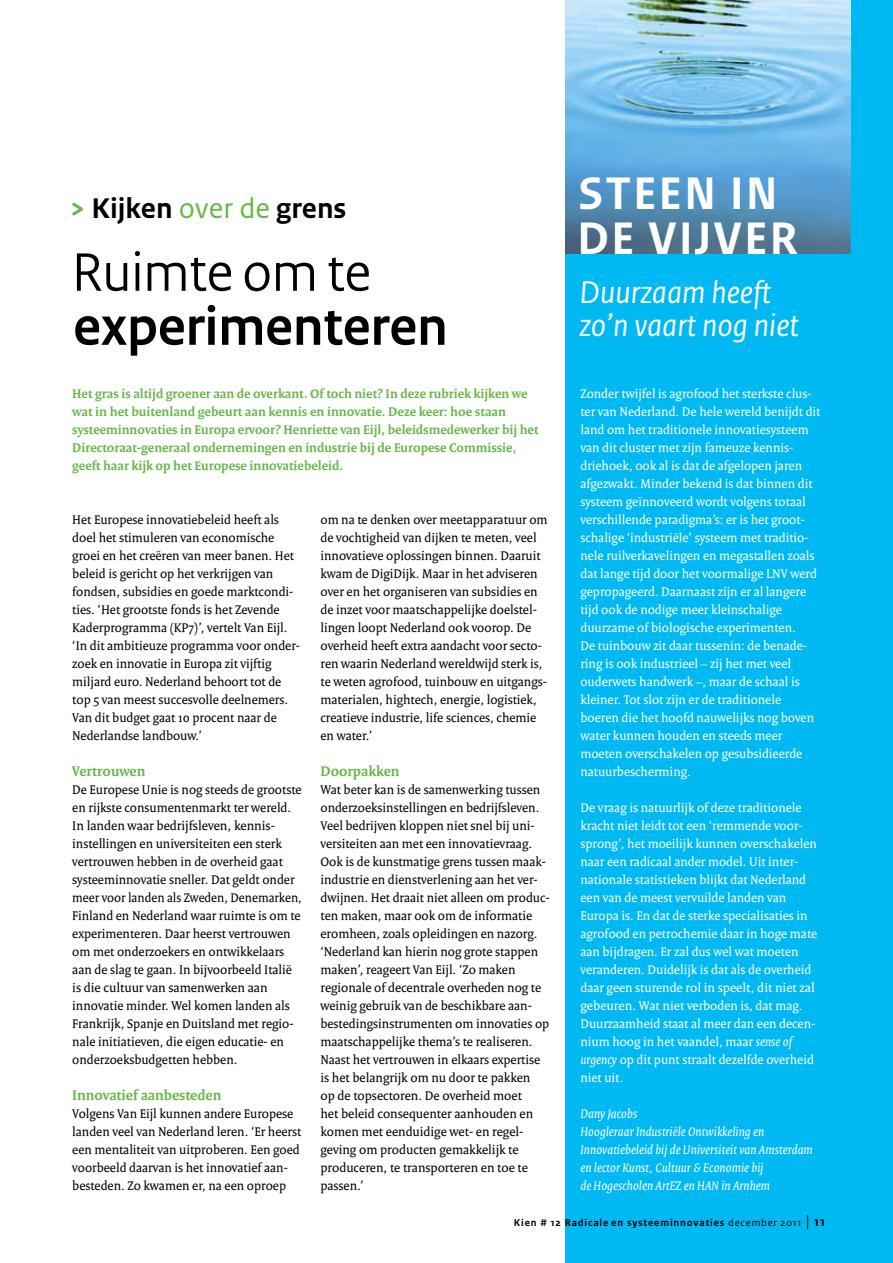
<style>
.page{position:relative;width:893px;height:1263px;background:#fff}
.page>*{position:absolute;margin:0;border:0;box-sizing:border-box;transform-origin:0 0}
.t1{font:700 57px "Rijksoverheid Sans Heading";color:#000}
.t2{font:57px "Rijksoverheid Sans Heading";color:#000}
.t3{font:700 48px/45px "Rijksoverheid Sans Text";letter-spacing:.04em;color:#fff}
.t4{font:italic 33px/33px "Rijksoverheid Sans Text";color:#fff}
.t5{font:700 30px "Rijksoverheid Sans Text";color:#000}
.t6{font:700 15px "Rijksoverheid Serif";color:#65b748}
.t7{font:13.5px/18px "Rijksoverheid Serif";color:#000}
.t8{font:13.5px/18px "Rijksoverheid Serif";color:#fff}
.t9{font:700 13.5px/18px "Rijksoverheid Serif";color:#65b748}
.t10{font:italic 13.5px/18px "Rijksoverheid Serif";letter-spacing:.01em;color:#fff}
.t11{font:700 10.5px "Rijksoverheid Sans Text";letter-spacing:.08em;color:#000}
.s1{color:#65b748}
.s2{font-weight:400;color:#65b748}
.s3{font-style:italic}
.s4{font-weight:400}
.s5{font-weight:400;font-size:16.5px}
.s6{font-size:13.5px}
</style>
<div class="page">
<div style="left:566px;top:0;width:327px;height:1263px;background:#00b9f3"></div>
<img style="left:566px;top:0;width:284px;height:254px">
<h3 class="t5" style="left:70px;top:191px;width:278px"><span class="s1">&gt;</span> Kijken <span class="s2">over de</span> grens</h3>
<h1 class="t2" style="left:72px;top:239px;width:301px">Ruimte om te</h1>
<h1 class="t1" style="left:73px;top:294px;width:376px">experimenteren</h1>
<p class="t9" style="left:72px;top:384px;width:468px">Het gras is altijd groener aan de overkant. Of toch niet? In deze rubriek kijken we wat in het buitenland gebeurt aan kennis en innovatie. Deze keer: hoe staan systeeminnovaties in Europa ervoor? Henriette van Eijl, beleidsmedewerker bij het Directoraat-generaal ondernemingen en industrie bij de Europese Commissie, geeft haar kijk op het Europese innovatiebeleid.</p>
<p class="t7" style="left:72px;top:510px;width:229px">Het Europese innovatiebeleid heeft als doel het stimuleren van economische groei en het creëren van meer banen. Het beleid is gericht op het verkrijgen van fondsen, subsidies en goede marktcondi&shy;ties. ‘Het grootste fonds is het Zevende Kaderprogramma (KP7)’, vertelt Van Eijl. ‘In dit ambitieuze programma voor onder&shy;zoek en innovatie in Europa zit vijftig miljard euro. Nederland behoort tot de top 5 van meest succesvolle deelnemers.<br>Van dit budget gaat 10 procent naar de Nederlandse landbouw.’</p>
<p class="t6" style="left:72px;top:762px;width:75px">Vertrouwen</p>
<p class="t7" style="left:72px;top:780px;width:231px">De Europese Unie is nog steeds de grootste en rijkste consumentenmarkt ter wereld.<br>In landen waar bedrijfsleven, kennis&shy;instellingen en universiteiten een sterk vertrouwen hebben in de overheid gaat systeeminnovatie sneller. Dat geldt onder meer voor landen als Zweden, Denemarken, Finland en Nederland waar ruimte is om te experimenteren. Daar heerst vertrouwen om met onderzoekers en ontwikkelaars aan de slag te gaan. In bijvoorbeeld Italië is die cultuur van samenwerken aan innovatie minder. Wel komen landen als Frankrijk, Spanje en Duitsland met regio&shy;nale initiatieven, die eigen educatie- en onderzoeksbudgetten hebben.</p>
<p class="t6" style="left:72px;top:1086px;width:151px">Innovatief aanbesteden</p>
<p class="t7" style="left:72px;top:1104px;width:231px">Volgens Van Eijl kunnen andere Europese landen veel van Nederland leren. ‘Er heerst een mentaliteit van uitproberen. Een goed voorbeeld daarvan is het innovatief aan&shy;besteden. Zo kwamen er, na een oproep</p>
<p class="t7" style="left:320px;top:510px;width:229px">om na te denken over meetapparatuur om de vochtigheid van dijken te meten, veel innovatieve oplossingen binnen. Daaruit kwam de DigiDijk. Maar in het adviseren over en het organiseren van subsidies en de inzet voor maatschappelijke doelstel&shy;lingen loopt Nederland ook voorop. De overheid heeft extra aandacht voor secto&shy;ren waarin Nederland wereldwijd sterk is, te weten agrofood, tuinbouw en uitgangs&shy;materialen, hightech, energie, logistiek, creatieve industrie, life sciences, chemie en water.’</p>
<p class="t6" style="left:320px;top:762px;width:81px">Doorpakken</p>
<p class="t7" style="left:320px;top:780px;width:231px">Wat beter kan is de samenwerking tussen onderzoeksinstellingen en bedrijfsleven.<br>Veel bedrijven kloppen niet snel bij uni&shy;versiteiten aan met een innovatievraag.<br>Ook is de kunstmatige grens tussen maak&shy;industrie en dienstverlening aan het ver&shy;dwijnen. Het draait niet alleen om produc&shy;ten maken, maar ook om de informatie eromheen, zoals opleidingen en nazorg. ‘Nederland kan hierin nog grote stappen maken’, reageert Van Eijl. ‘Zo maken regionale of decentrale overheden nog te weinig gebruik van de beschikbare aan&shy;bestedingsinstrumenten om innovaties op maatschappelijke thema’s te realiseren.<br>Naast het vertrouwen in elkaars expertise is het belangrijk om nu door te pakken<br>op de topsectoren. De overheid moet<br>het beleid consequenter aanhouden en komen met eenduidige wet- en regel&shy;geving om producten gemakkelijk te produceren, te transporteren en toe te passen.’</p>
<h2 class="t3" style="left:577px;top:172px;width:222px">STEEN IN<br>DE VIJVER</h2>
<h3 class="t4" style="left:579px;top:277px;width:221px">Duurzaam heeft zo’n vaart nog niet</h3>
<p class="t8" style="left:580px;top:384px;width:241px">Zonder twijfel is agrofood het sterkste clus&shy;ter van Nederland. De hele wereld benijdt dit land om het traditionele innovatiesysteem van dit cluster met zijn fameuze kennis&shy;driehoek, ook al is dat de afgelopen jaren afgezwakt. Minder bekend is dat binnen dit systeem geïnnoveerd wordt volgens totaal verschillende paradigma’s: er is het groot&shy;schalige ‘industriële’ systeem met traditio&shy;nele ruilverkavelingen en megastallen zoals dat lange tijd door het voormalige LNV werd gepropageerd. Daarnaast zijn er al langere tijd ook de nodige meer kleinschalige duurzame of biologische experimenten.<br>De tuinbouw zit daar tussenin: de benade&shy;ring is ook industrieel – zij het met veel ouderwets handwerk –, maar de schaal is kleiner. Tot slot zijn er de traditionele boeren die het hoofd nauwelijks nog boven water kunnen houden en steeds meer moeten overschakelen op gesubsidieerde natuurbescherming.</p>
<p class="t8" style="left:580px;top:798px;width:238px">De vraag is natuurlijk of deze traditionele kracht niet leidt tot een ‘remmende voor&shy;sprong’, het moeilijk kunnen overschakelen naar een radicaal ander model. Uit inter&shy;nationale statistieken blijkt dat Nederland een van de meest vervuilde landen van Europa is. En dat de sterke specialisaties in agrofood en petrochemie daar in hoge mate aan bijdragen. Er zal dus wel wat moeten veranderen. Duidelijk is dat als de overheid daar geen sturende rol in speelt, dit niet zal gebeuren. Wat niet verboden is, dat mag.<br>Duurzaamheid staat al meer dan een decen&shy;nium hoog in het vaandel, maar <span class="s3">sense of urgency</span> op dit punt straalt dezelfde overheid niet uit.</p>
<p class="t10" style="left:580px;top:1104px;width:234px">Dany Jacobs<br>Hoogleraar Industriële Ontwikkeling en Innovatiebeleid bij de Universiteit van Amsterdam en lector Kunst, Cultuur &amp; Economie bij<br>de Hogescholen ArtEZ en HAN in Arnhem</p>
<p class="t11" style="left:514px;top:1216px;width:313px">Kien # 12 Radicale en systeeminnovaties <span class="s4">december 2011</span> <span class="s5">|</span> <span class="s6">11</span></p>
</div>
